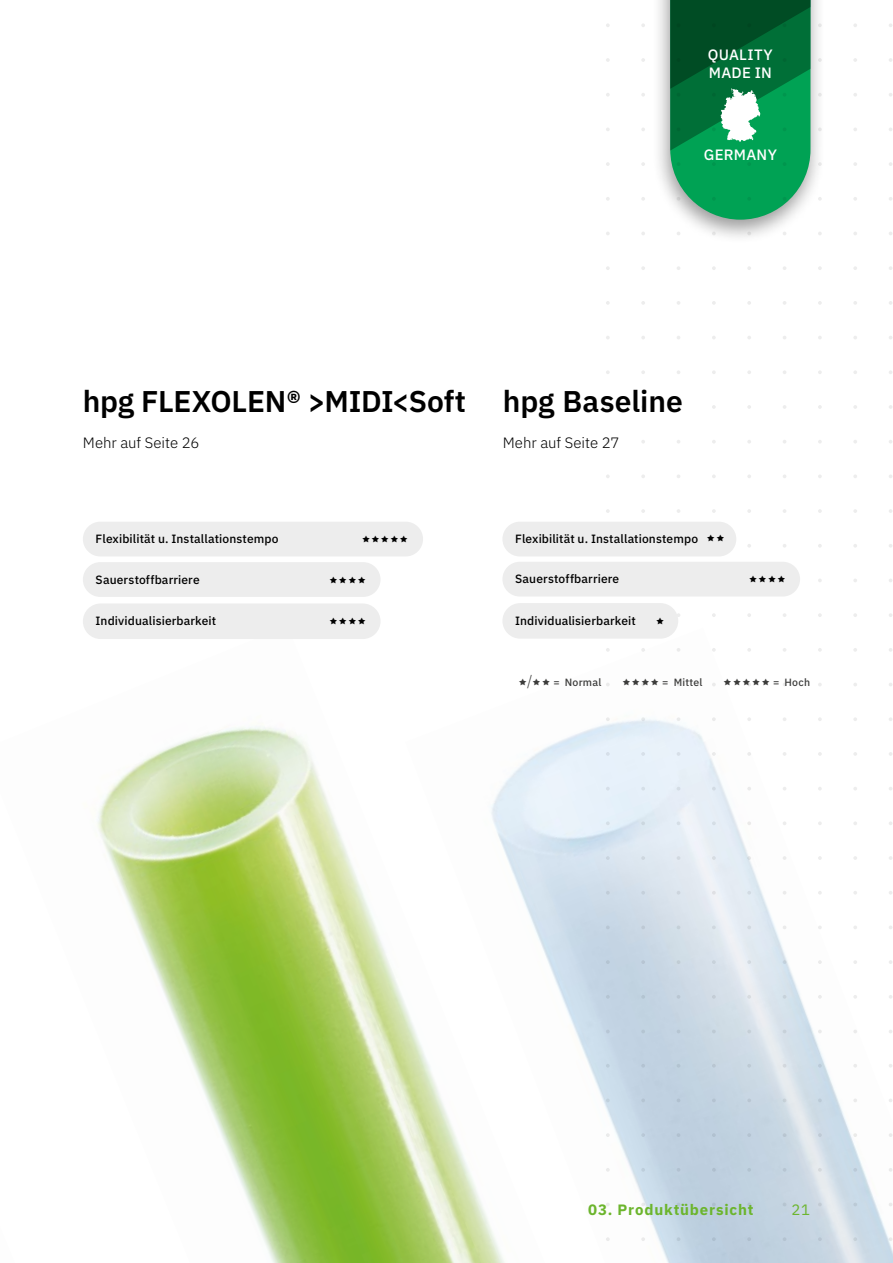
<style>
.page{position:relative;width:893px;height:1263px;background:#fff}
.page>*{position:absolute;margin:0;border:0;box-sizing:border-box;transform-origin:0 0}
.Grid_align{font:600 30px "IBM Plex Sans";letter-spacing:-.005em;color:#000}
.Einleser{font:300 15px "IBM Plex Sans";letter-spacing:-.005em;color:#000}
.Grid_align-2{font:500 15px/18px "IBM Plex Sans";letter-spacing:.02em;color:#fff}
.t1{font:700 15px "IBM Plex Sans";letter-spacing:.05em;color:#6cb52d}
.t2{font:15px "IBM Plex Sans";color:#6cb52d}
.Grid_align-3{font:300 15px "IBM Plex Sans";color:#3c3c3b}
.Grid_align-4{font:500 12px "IBM Plex Sans";letter-spacing:.01em;color:#000}
.Grid_align-5{font:500 10.5px "IBM Plex Sans";letter-spacing:.02em;color:#3c3c3b}
</style>
<div class="page">
<svg style="left:641px;top:58px;width:4px;height:4px"></svg>
<svg style="left:606px;top:58px;width:4px;height:4px"></svg>
<svg style="left:712px;top:301px;width:4px;height:4px"></svg>
<svg style="left:606px;top:301px;width:4px;height:4px"></svg>
<svg style="left:712px;top:266px;width:4px;height:4px"></svg>
<svg style="left:641px;top:162px;width:4px;height:4px"></svg>
<svg style="left:606px;top:162px;width:4px;height:4px"></svg>
<svg style="left:641px;top:405px;width:4px;height:4px"></svg>
<svg style="left:712px;top:405px;width:4px;height:4px"></svg>
<svg style="left:606px;top:405px;width:4px;height:4px"></svg>
<svg style="left:818px;top:301px;width:4px;height:4px"></svg>
<svg style="left:818px;top:266px;width:4px;height:4px"></svg>
<svg style="left:818px;top:405px;width:4px;height:4px"></svg>
<svg style="left:641px;top:509px;width:4px;height:4px"></svg>
<svg style="left:712px;top:509px;width:4px;height:4px"></svg>
<svg style="left:606px;top:509px;width:4px;height:4px"></svg>
<svg style="left:712px;top:613px;width:4px;height:4px"></svg>
<svg style="left:818px;top:509px;width:4px;height:4px"></svg>
<svg style="left:818px;top:613px;width:4px;height:4px"></svg>
<img style="left:591px;top:648px;width:302px;height:615px">
<img style="left:97px;top:727px;width:494px;height:536px">
<div style="left:651px;top:0;width:175px;height:244px;background:#000;opacity:.4"></div>
<svg style="left:670px;top:0;width:140px;height:220px;background:#10844a"></svg>
<svg style="left:720px;top:88px;width:40px;height:54px"></svg>
<div style="left:502px;top:562px;width:298px;height:34px;background:#ededed;border-radius:17px"></div>
<div style="left:502px;top:603px;width:176px;height:36px;background:#ededed;border-radius:18px"></div>
<div style="left:502px;top:522px;width:234px;height:34px;background:#ededed;border-radius:17px"></div>
<div style="left:83px;top:562px;width:298px;height:35px;background:#ededed;border-radius:17px"></div>
<div style="left:83px;top:603px;width:298px;height:36px;background:#ededed;border-radius:18px"></div>
<div style="left:83px;top:522px;width:340px;height:34px;background:#ededed;border-radius:17px"></div>
<svg style="left:623px;top:679px;width:36px;height:7px"></svg>
<svg style="left:724px;top:679px;width:45px;height:7px"></svg>
<p class="Grid_align-2" style="left:708px;top:45px;width:66px">QUALITY<br>MADE IN</p>
<p class="Grid_align-2" style="left:704px;top:144px;width:75px">GERMANY</p>
<p class="Grid_align" style="left:83px;top:378px;width:385px">hpg FLEXOLEN® &gt;MIDI&lt;Soft</p>
<p class="Einleser" style="left:83px;top:431px;width:118px">Mehr auf Seite 26</p>
<p class="Grid_align-4" style="left:96px;top:530px;width:184px">Flexibilität u. Installationstempo</p>
<p class="Grid_align-4" style="left:96px;top:570px;width:106px">Sauerstoffbarriere</p>
<p class="Grid_align-4" style="left:96px;top:612px;width:122px">Individualisierbarkeit</p>
<p class="Grid_align" style="left:503px;top:378px;width:182px">hpg Baseline</p>
<p class="Einleser" style="left:503px;top:431px;width:118px">Mehr auf Seite 27</p>
<p class="Grid_align-4" style="left:515px;top:530px;width:184px">Flexibilität u. Installationstempo</p>
<p class="Grid_align-4" style="left:515px;top:570px;width:106px">Sauerstoffbarriere</p>
<p class="Grid_align-4" style="left:515px;top:611px;width:122px">Individualisierbarkeit</p>
<p class="Grid_align-3" style="left:527px;top:670px;width:7px">/</p>
<p class="Grid_align-5" style="left:553px;top:675px;width:50px">= Normal</p>
<p class="Grid_align-5" style="left:662px;top:675px;width:42px">= Mittel</p>
<p class="Grid_align-5" style="left:773px;top:675px;width:39px">= Hoch</p>
<p class="t1" style="left:588px;top:1198px;width:167px">03. Produktübersicht</p>
<p class="t2" style="left:791px;top:1198px;width:20px">21</p>
</div>
